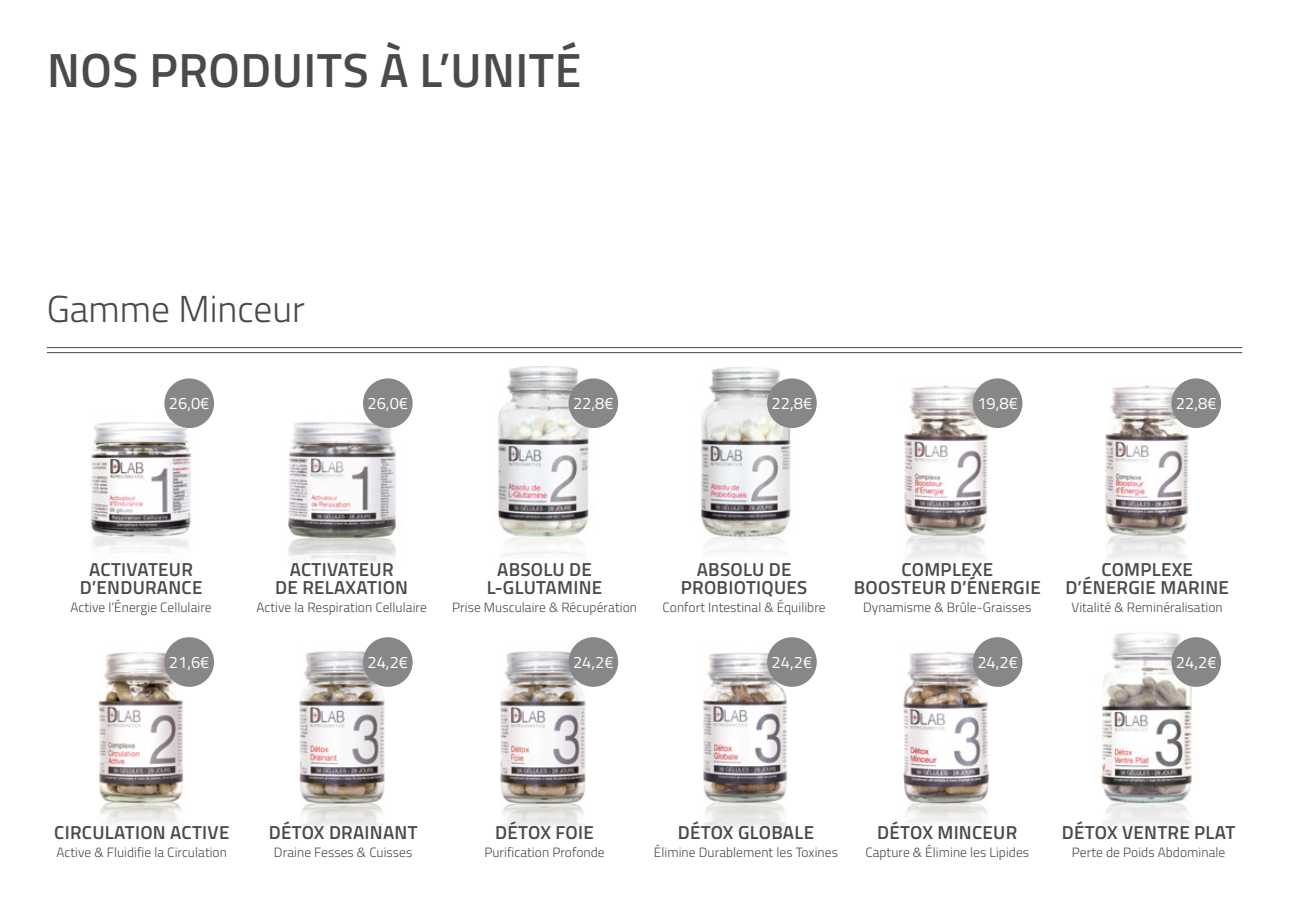
<style>
.page{position:relative;width:1289px;height:919px;background:#fff}
.page>*{position:absolute;margin:0;border:0;box-sizing:border-box;transform-origin:0 0}
.t1{font:600 48px "Titillium";letter-spacing:.01em;color:#4a4a49}
.t2{font:300 37.5px "Titillium";color:#4a4a49}
.t3{font:600 18.75px/18px "Titillium";letter-spacing:.015em;color:#4a4a49;text-align:center}
.t4{font:16.5px "Titillium";color:#fff}
.t5{font:300 13.5px "Titillium";letter-spacing:.005em;color:#4a4a49}
</style>
<div class="page">
<hr style="left:47px;top:347px;width:1195px;height:1px;background:#4a4a49">
<hr style="left:47px;top:352px;width:1195px;height:1px;background:#4a4a49">
<img style="left:90px;top:388px;width:124px;height:165px">
<img style="left:98px;top:637px;width:116px;height:186px">
<img style="left:288px;top:380px;width:125px;height:185px">
<img style="left:299px;top:637px;width:114px;height:190px">
<img style="left:497px;top:366px;width:122px;height:190px">
<img style="left:500px;top:637px;width:119px;height:191px">
<img style="left:701px;top:367px;width:116px;height:185px">
<img style="left:703px;top:637px;width:114px;height:194px">
<img style="left:904px;top:382px;width:119px;height:178px">
<img style="left:903px;top:637px;width:120px;height:186px">
<img style="left:1105px;top:378px;width:116px;height:182px">
<img style="left:1101px;top:633px;width:120px;height:194px">
<div style="left:164px;top:378px;width:50px;height:50px;background:#878787;border-radius:50%"></div>
<div style="left:568px;top:378px;width:50px;height:50px;background:#878787;border-radius:50%"></div>
<div style="left:972px;top:378px;width:50px;height:50px;background:#878787;border-radius:50%"></div>
<div style="left:363px;top:378px;width:49px;height:50px;background:#878787;border-radius:50%"></div>
<div style="left:767px;top:378px;width:49px;height:50px;background:#878787;border-radius:50%"></div>
<div style="left:1171px;top:378px;width:49px;height:50px;background:#878787;border-radius:50%"></div>
<div style="left:164px;top:637px;width:50px;height:49px;background:#878787;border-radius:50%"></div>
<div style="left:568px;top:637px;width:50px;height:49px;background:#878787;border-radius:50%"></div>
<div style="left:972px;top:637px;width:50px;height:49px;background:#878787;border-radius:50%"></div>
<div style="left:363px;top:637px;width:49px;height:49px;background:#878787;border-radius:50%"></div>
<div style="left:767px;top:637px;width:49px;height:49px;background:#878787;border-radius:50%"></div>
<div style="left:1171px;top:637px;width:49px;height:49px;background:#878787;border-radius:50%"></div>
<h1 class="t1" style="left:47px;top:34px;width:535px">NOS PRODUITS À L’UNITÉ</h1>
<h2 class="t2" style="left:47px;top:282px;width:260px">Gamme Minceur</h2>
<p class="t4" style="left:169px;top:391px;width:42px">26,0€</p>
<p class="t4" style="left:367px;top:391px;width:42px">26,0€</p>
<p class="t4" style="left:573px;top:391px;width:42px">22,8€</p>
<p class="t4" style="left:771px;top:391px;width:42px">22,8€</p>
<p class="t4" style="left:977px;top:391px;width:42px">19,8€</p>
<p class="t4" style="left:1175px;top:391px;width:42px">22,8€</p>
<h3 class="t3" style="left:80px;top:559px;width:124px">ACTIVATEUR<br>D’ENDURANCE</h3>
<p class="t5" style="left:70px;top:597px;width:143px">Active l’Énergie Cellulaire</p>
<h3 class="t3" style="left:275px;top:559px;width:134px">ACTIVATEUR<br>DE RELAXATION</h3>
<p class="t5" style="left:256px;top:597px;width:172px">Active la Respiration Cellulaire</p>
<h3 class="t3" style="left:487px;top:559px;width:117px">ABSOLU DE<br>L-GLUTAMINE</h3>
<p class="t5" style="left:452px;top:597px;width:186px">Prise Musculaire &amp; Récupération</p>
<h3 class="t3" style="left:680px;top:559px;width:128px">ABSOLU DE<br>PROBIOTIQUES</h3>
<p class="t5" style="left:662px;top:597px;width:165px">Confort Intestinal &amp; Équilibre</p>
<h3 class="t3" style="left:853px;top:559px;width:188px">COMPLEXE<br>BOOSTEUR D’ÉNERGIE</h3>
<p class="t5" style="left:863px;top:597px;width:170px">Dynamisme &amp; Brûle-Graisses</p>
<h3 class="t3" style="left:1065px;top:559px;width:165px">COMPLEXE<br>D’ÉNERGIE MARINE</h3>
<p class="t5" style="left:1071px;top:597px;width:153px">Vitalité &amp; Reminéralisation</p>
<p class="t4" style="left:169px;top:650px;width:42px">21,6€</p>
<p class="t4" style="left:367px;top:650px;width:42px">24,2€</p>
<p class="t4" style="left:573px;top:650px;width:42px">24,2€</p>
<p class="t4" style="left:771px;top:650px;width:42px">24,2€</p>
<p class="t4" style="left:977px;top:650px;width:42px">24,2€</p>
<p class="t4" style="left:1175px;top:650px;width:42px">24,2€</p>
<h3 class="t3" style="left:54px;top:821px;width:62px">CIRCULATION</h3>
<h3 class="t3" style="left:170px;top:821px;width:61px">ACTIVE</h3>
<p class="t5" style="left:57px;top:841px;width:172px">Active &amp; Fluidifie la Circulation</p>
<h3 class="t3" style="left:269px;top:821px;width:150px">DÉTOX DRAINANT</h3>
<p class="t5" style="left:274px;top:841px;width:140px">Draine Fesses &amp; Cuisses</p>
<h3 class="t3" style="left:495px;top:821px;width:100px">DÉTOX FOIE</h3>
<p class="t5" style="left:484px;top:841px;width:122px">Purification Profonde</p>
<h3 class="t3" style="left:677px;top:821px;width:138px">DÉTOX GLOBALE</h3>
<p class="t5" style="left:654px;top:841px;width:186px">Élimine Durablement les Toxines</p>
<h3 class="t3" style="left:877px;top:821px;width:142px">DÉTOX MINCEUR</h3>
<p class="t5" style="left:865px;top:841px;width:165px">Capture &amp; Élimine les Lipides</p>
<h3 class="t3" style="left:1061px;top:821px;width:175px">DÉTOX VENTRE PLAT</h3>
<p class="t5" style="left:1071px;top:841px;width:155px">Perte de Poids Abdominale</p>
</div>
